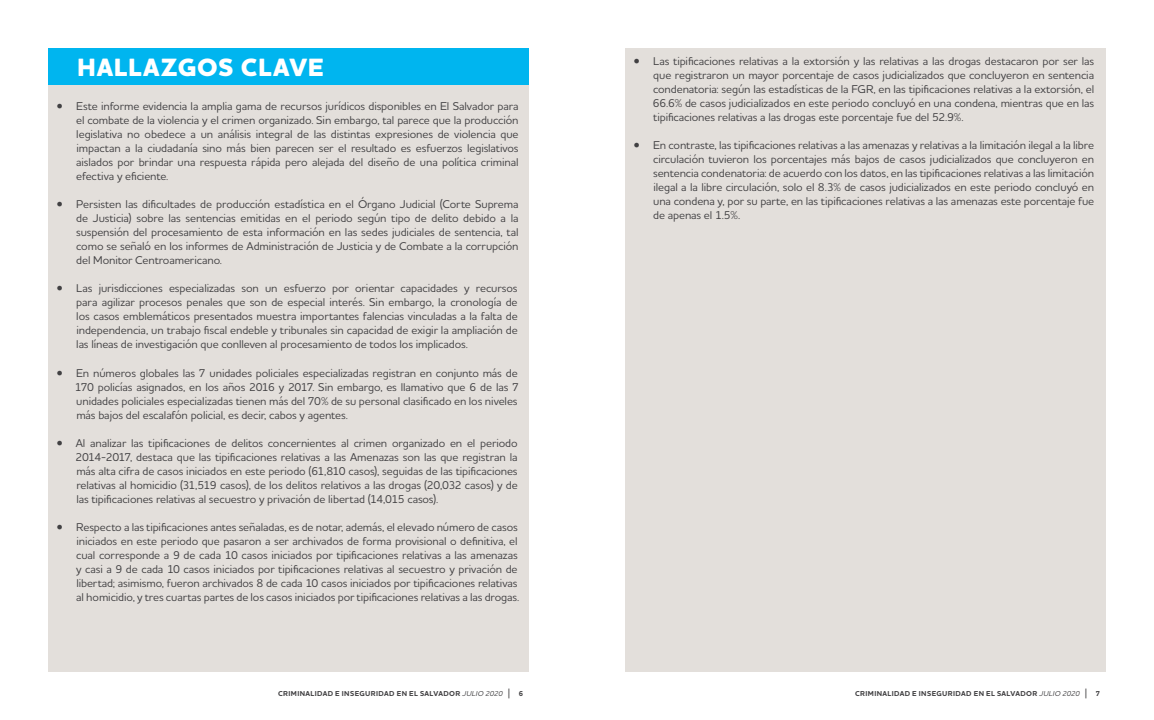
<style>
.page{position:relative;width:1154px;height:720px;background:#fff}
.page>*{position:absolute;margin:0;border:0;box-sizing:border-box;transform-origin:0 0}
.t1{font:800 25.5px "Houschka Alt Pro";letter-spacing:.025em;color:#fff}
.t2{font:500 11.5px/14px "Houschka Alt Pro";letter-spacing:-.01em;color:#414042;text-align:justify}
.t3{font:700 7.3px "Houschka Alt Pro";letter-spacing:.05em;color:#414042}
.s1{font-weight:500;font-style:italic}
.s2{font-weight:500;font-size:10.9px}
</style>
<div class="page">
<div style="left:48px;top:48px;width:480px;height:624px;background:#e3dfdb"></div>
<div style="left:625px;top:48px;width:481px;height:624px;background:#e3dfdb"></div>
<div style="left:48px;top:48px;width:480px;height:36px;background:#00b5ef"></div>
<h1 class="t1" style="left:77px;top:51px;width:248px">HALLAZGOS CLAVE</h1>
<p class="t2" style="left:76px;top:99px;width:444px;text-indent:-19px">• Este informe evidencia la amplia gama de recursos jurídicos disponibles en El Salvador para el combate de la violencia y el crimen organizado. Sin embargo, tal parece que la producción legislativa no obedece a un análisis integral de las distintas expresiones de violencia que impactan a la ciudadanía sino más bien parecen ser el resultado es esfuerzos legislativos aislados por brindar una respuesta rápida pero alejada del diseño de una política criminal efectiva y eficiente.</p>
<p class="t2" style="left:76px;top:197px;width:444px;text-indent:-19px">• Persisten las dificultades de producción estadística en el Órgano Judicial (Corte Suprema de Justicia) sobre las sentencias emitidas en el periodo según tipo de delito debido a la suspensión del procesamiento de esta información en las sedes judiciales de sentencia, tal como se señaló en los informes de Administración de Justicia y de Combate a la corrupción del Monitor Centroamericano.</p>
<p class="t2" style="left:76px;top:281px;width:443px;text-indent:-19px">• Las jurisdicciones especializadas son un esfuerzo por orientar capacidades y recursos para agilizar procesos penales que son de especial interés. Sin embargo, la cronología de los casos emblemáticos presentados muestra importantes falencias vinculadas a la falta de independencia, un trabajo fiscal endeble y tribunales sin capacidad de exigir la ampliación de las líneas de investigación que conlleven al procesamiento de todos los implicados.</p>
<p class="t2" style="left:75px;top:365px;width:446px;text-align:left;text-indent:-18px">• En números globales las 7 unidades policiales especializadas registran en conjunto más de 170 policías asignados, en los años 2016 y 2017. Sin embargo, es llamativo que 6 de las 7 unidades policiales especializadas tienen más del 70% de su personal clasificado en los niveles más bajos del escalafón policial, es decir, cabos y agentes.</p>
<p class="t2" style="left:76px;top:435px;width:444px;text-indent:-19px">• Al analizar las tipificaciones de delitos concernientes al crimen organizado en el periodo 2014-2017, destaca que las tipificaciones relativas a las Amenazas son las que registran la más alta cifra de casos iniciados en este periodo (61,810 casos), seguidas de las tipificaciones relativas al homicidio (31,519 casos), de los delitos relativos a las drogas (20,032 casos) y de las tipificaciones relativas al secuestro y privación de libertad (14,015 casos).</p>
<p class="t2" style="left:76px;top:520px;width:445px;text-align:left;text-indent:-19px">• Respecto a las tipificaciones antes señaladas, es de notar, además, el elevado número de casos iniciados en este periodo que pasaron a ser archivados de forma provisional o definitiva, el cual corresponde a 9 de cada 10 casos iniciados por tipificaciones relativas a las amenazas y casi a 9 de cada 10 casos iniciados por tipificaciones relativas al secuestro y privación de libertad; asimismo, fueron archivados 8 de cada 10 casos iniciados por tipificaciones relativas al homicidio, y tres cuartas partes de los casos iniciados por tipificaciones relativas a las drogas.</p>
<p class="t2" style="left:653px;top:54px;width:443px;text-indent:-19px">• Las tipificaciones relativas a la extorsión y las relativas a las drogas destacaron por ser las que registraron un mayor porcentaje de casos judicializados que concluyeron en sentencia condenatoria: según las estadísticas de la FGR, en las tipificaciones relativas a la extorsión, el 66.6% de casos judicializados en este periodo concluyó en una condena, mientras que en las tipificaciones relativas a las drogas este porcentaje fue del 52.9%.</p>
<p class="t2" style="left:653px;top:138px;width:443px;text-indent:-19px">• En contraste, las tipificaciones relativas a las amenazas y relativas a la limitación ilegal a la libre circulación tuvieron los porcentajes más bajos de casos judicializados que concluyeron en sentencia condenatoria: de acuerdo con los datos, en las tipificaciones relativas a las limitación ilegal a la libre circulación, solo el 8.3% de casos judicializados en este periodo concluyó en una condena y, por su parte, en las tipificaciones relativas a las amenazas este porcentaje fue de apenas el 1.5%.</p>
<p class="t3" style="left:278px;top:688px;width:247px">CRIMINALIDAD E INSEGURIDAD EN EL SALVADOR <span class="s1">JULIO 2020</span> <span class="s2">|</span> 6</p>
<p class="t3" style="left:855px;top:688px;width:247px">CRIMINALIDAD E INSEGURIDAD EN EL SALVADOR <span class="s1">JULIO 2020</span> <span class="s2">|</span> 7</p>
</div>
